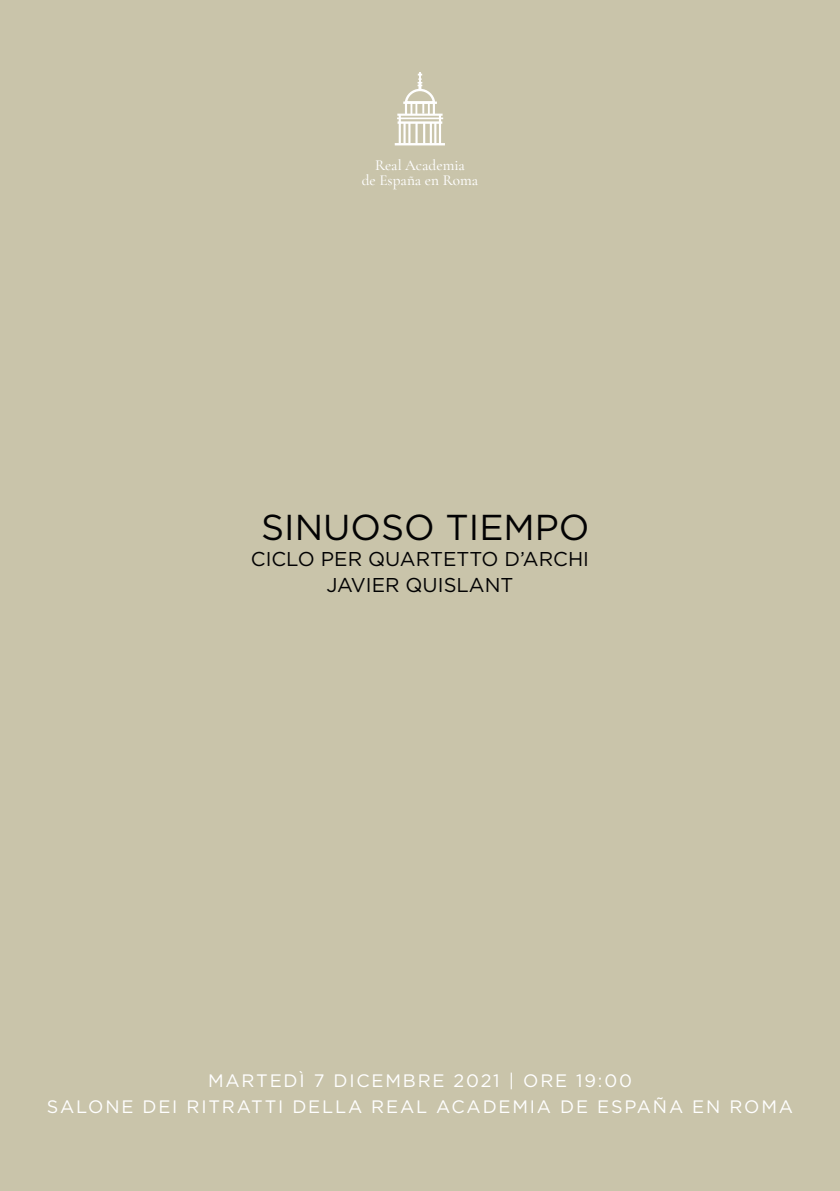
<style>
.page{position:relative;width:840px;height:1191px;background:#fff}
.page>*{position:absolute;margin:0;border:0;box-sizing:border-box;transform-origin:0 0}
.t1{font:36px "Gotham";color:#020203}
.t2{font:20px/26px "Gotham";color:#020203;text-align:center}
.t3{font:18px/26px "Gotham";letter-spacing:.1em;color:#fff;text-align:center}
.t4{font:500 15.2px/14.6px "Cormorant Garamond";color:#fff;text-align:center}
</style>
<div class="page">
<div style="left:0;top:0;width:839px;height:1191px;background:#c9c4aa"></div>
<hr style="left:398px;top:114px;width:43px;height:2px;background:#fff">
<hr style="left:396px;top:143px;width:47px;height:2px;background:#fff">
<hr style="left:397px;top:117px;width:45px;height:2px;background:#fff">
<hr style="left:398px;top:121px;width:43px;height:3px;background:#fff">
<hr style="left:398px;top:116px;width:2px;height:26px;background:#fff">
<hr style="left:403px;top:123px;width:2px;height:20px;background:#fff">
<svg style="left:408px;top:123px;width:9px;height:20px"></svg>
<svg style="left:423px;top:124px;width:2px;height:19px"></svg>
<hr style="left:429px;top:123px;width:2px;height:20px;background:#fff">
<svg style="left:434px;top:124px;width:2px;height:19px"></svg>
<hr style="left:438px;top:115px;width:3px;height:28px;background:#fff">
<svg style="left:403px;top:73px;width:33px;height:41px"></svg>
<p class="t4" style="left:361px;top:158px;width:118px">Real Academia<br>de España en Roma</p>
<h1 class="t1" style="left:261px;top:504px;width:329px">SINUOSO TIEMPO</h1>
<p class="t2" style="left:251px;top:546px;width:339px">CICLO PER QUARTETTO D’ARCHI<br>JAVIER QUISLANT</p>
<p class="t3" style="left:47px;top:1066px;width:747px">MARTEDÌ 7 DICEMBRE 2021 | ORE 19:00<br>SALONE DEI RITRATTI DELLA REAL ACADEMIA DE ESPAÑA EN ROMA</p>
</div>
